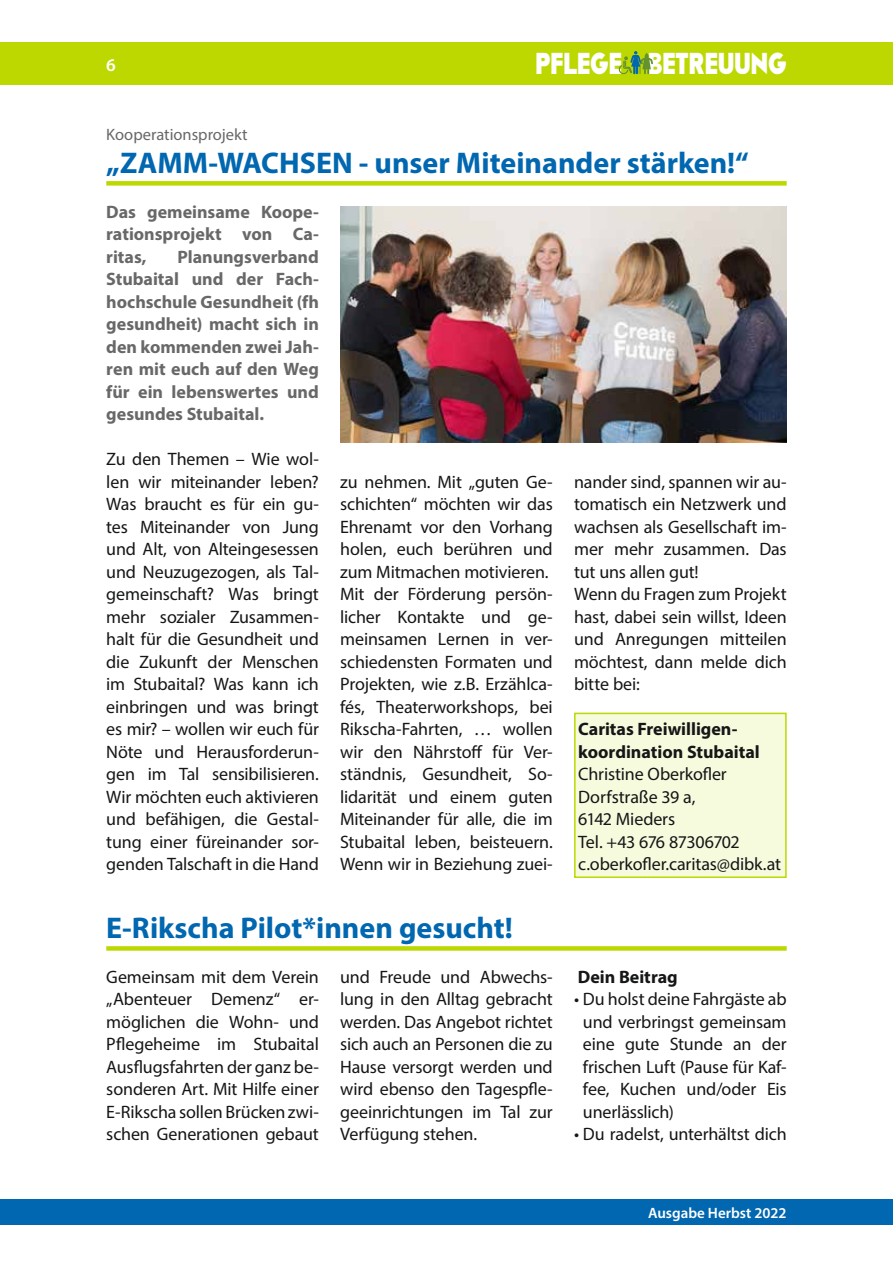
<style>
.page{position:relative;width:893px;height:1263px;background:#fff}
.page>*{position:absolute;margin:0;border:0;box-sizing:border-box;transform-origin:0 0}
.t1{font:900 30.15px "RAINFALL";letter-spacing:-.02em;color:#fff;scale:.8 1}
.t2{font:700 30px "Myriad Pro";color:#0067b0}
.t3{font:18px/22.5px "Myriad Pro";letter-spacing:-.005em;color:#151616;text-align:justify}
.t4{font:700 18px/22.5px "Myriad Pro";color:#686868;text-align:justify}
.t5{font:700 18px/22.5px "Myriad Pro";color:#151616}
.t6{font:600 18px "Myriad Pro";color:#fff}
.t7{font:16.5px "Myriad Pro";color:#686868}
.t8{font:600 15px "Myriad Pro";color:#fff}
</style>
<div class="page">
<div style="left:0;top:1199px;width:893px;height:26px;background:#0067b0"></div>
<div style="left:0;top:43px;width:893px;height:42px;background:#bcd800"></div>
<svg style="left:618px;top:51px;width:35px;height:23px"></svg>
<div style="left:574px;top:713px;width:213px;height:165px;background:#f7fbde;border:2px solid #bcd800"></div>
<div style="left:106px;top:181px;width:681px;height:5px;background:#bcd800"></div>
<div style="left:106px;top:946px;width:681px;height:5px;background:#bcd800"></div>
<img style="left:340px;top:206px;width:447px;height:237px">
<p class="t6" style="left:106px;top:53px;width:11px">6</p>
<h1 class="t1" style="left:535px;top:53px;width:316px">PFLEGE BETREUUNG</h1>
<p class="t7" style="left:106px;top:124px;width:143px">Kooperationsprojekt</p>
<h2 class="t2" style="left:106px;top:143px;width:644px">„ZAMM-WACHSEN - unser Miteinander stärken!“</h2>
<p class="t4" style="left:106px;top:200px;width:214px">Das gemeinsame Koope&shy;rationsprojekt von Ca&shy;ritas,</p>
<p class="t4" style="left:106px;top:245px;width:214px;text-indent:71px">Planungsverband Stubaital und der Fach&shy;hochschule Gesundheit (fh gesundheit) macht sich in den kommenden zwei Jah&shy;ren mit euch auf den Weg für ein lebenswertes und gesundes Stubaital.</p>
<p class="t3" style="left:106px;top:447px;width:214px">Zu den Themen – Wie wol&shy;len wir miteinander leben?<br>Was braucht es für ein gu&shy;tes Miteinander von Jung und Alt, von Alteingesessen und Neuzugezogen, als Tal&shy;gemeinschaft? Was bringt mehr sozialer Zusammen&shy;halt für die Gesundheit und die Zukunft der Menschen im Stubaital? Was kann ich einbringen und was bringt es mir? – wollen wir euch für Nöte und Herausforderun&shy;gen im Tal sensibilisieren.<br>Wir möchten euch aktivieren und befähigen, die Gestal&shy;tung einer füreinander sor&shy;genden Talschaft in die Hand</p>
<p class="t3" style="left:340px;top:470px;width:214px;text-align:left">zu nehmen. Mit „guten Ge&shy;schichten“ möchten wir das<br>Ehrenamt vor den Vorhang holen, euch berühren und zum Mitmachen motivieren.<br>Mit der Förderung persön&shy;licher Kontakte und ge&shy;meinsamen Lernen in ver&shy;schiedensten Formaten und<br>Projekten, wie z.B. Erzählca&shy;fés, Theaterworkshops, bei<br>Rikscha-Fahrten, … wollen wir den Nährstoff für Ver&shy;ständnis, Gesundheit, So&shy;lidarität und einem guten<br>Miteinander für alle, die im<br>Stubaital leben, beisteuern.<br>Wenn wir in Beziehung zuei-</p>
<p class="t3" style="left:574px;top:470px;width:214px;text-align:left">nander sind, spannen wir au&shy;tomatisch ein Netzwerk und wachsen als Gesellschaft im&shy;mer mehr zusammen. Das tut uns allen gut!<br>Wenn du Fragen zum Projekt hast, dabei sein willst, Ideen und Anregungen mitteilen möchtest, dann melde dich bitte bei:</p>
<p class="t5" style="left:578px;top:717px;width:183px">Caritas Freiwilligen&shy;koordination Stubaital</p>
<p class="t3" style="left:578px;top:762px;width:204px;text-align:left">Christine Oberkofler<br>Dorfstraße 39 a,<br>6142 Mieders<br>Tel. +43 676 87306702 c.oberkofler.caritas@dibk.at</p>
<h2 class="t2" style="left:106px;top:908px;width:408px">E-Rikscha Pilot*innen gesucht!</h2>
<p class="t3" style="left:106px;top:965px;width:214px">Gemeinsam mit dem Verein „Abenteuer Demenz“ er&shy;möglichen die Wohn- und Pflegeheime im Stubaital Ausflugsfahrten der ganz be&shy;sonderen Art. Mit Hilfe einer E-Rikscha sollen Brücken zwi&shy;schen Generationen gebaut</p>
<p class="t3" style="left:340px;top:965px;width:214px">und Freude und Abwechs&shy;lung in den Alltag gebracht werden. Das Angebot richtet sich auch an Personen die zu Hause versorgt werden und wird ebenso den Tagespfle&shy;geeinrichtungen im Tal zur Verfügung stehen.</p>
<p class="t5" style="left:578px;top:965px;width:101px">Dein Beitrag</p>
<p class="t3" style="left:583px;top:987px;width:205px;text-indent:-9px">• Du holst deine Fahrgäste ab und verbringst gemeinsam eine gute Stunde an der frischen Luft (Pause für Kaf&shy;fee, Kuchen und/oder Eis unerlässlich)</p>
<p class="t3" style="left:574px;top:1122px;width:214px">• Du radelst, unterhältst dich</p>
<p class="t8" style="left:648px;top:1203px;width:140px">Ausgabe Herbst 2022</p>
</div>
